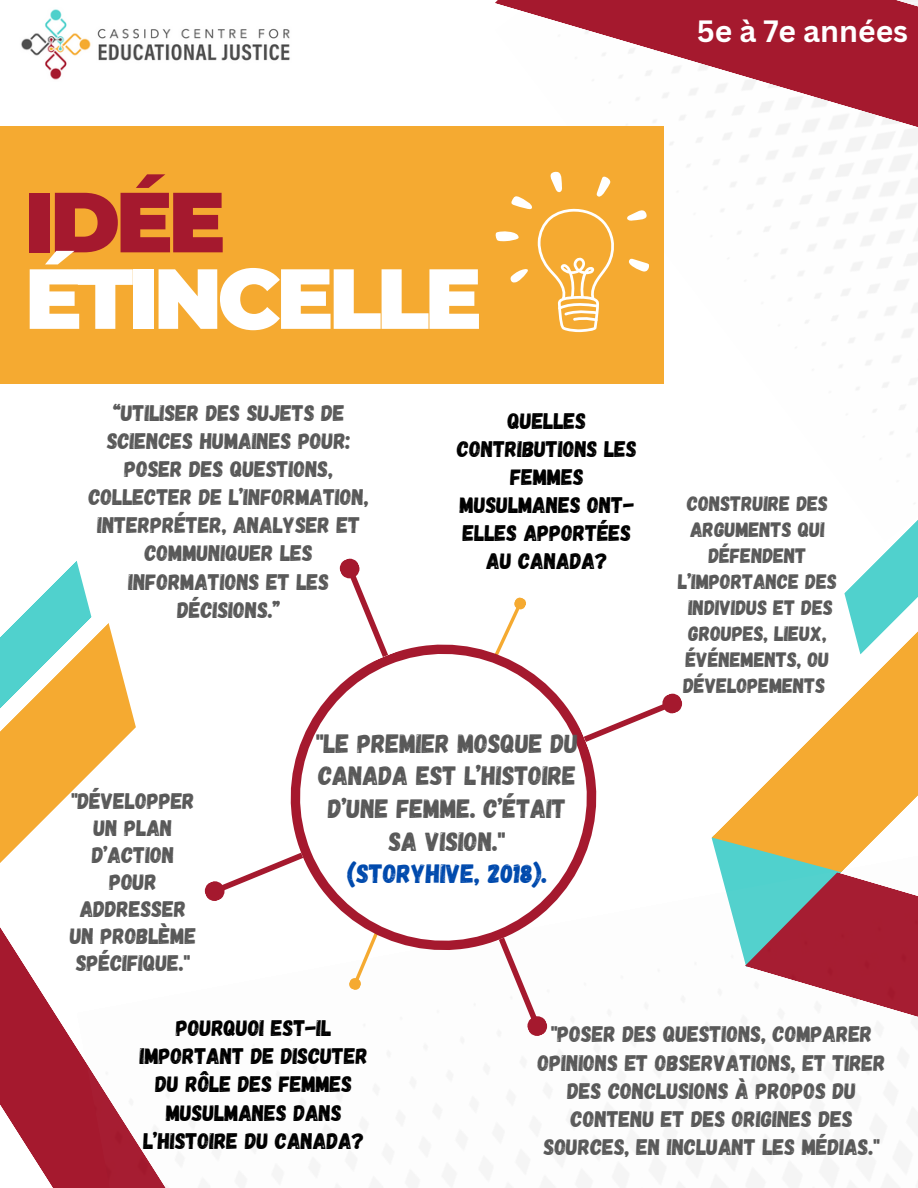
<style>
.page{position:relative;width:918px;height:1188px;background:#fff}
.page>*{position:absolute;margin:0;border:0;box-sizing:border-box;transform-origin:0 0}
.t1{font:900 85.05px/76.5px "Montserrat";letter-spacing:-.055em;color:#fff}
.t2{font:700 30px "Canva Sans";color:#fff}
.t3{font:26.4px/32.7px "Gagalin";color:#595959;text-align:center}
.t4{font:22.5px/28.2px "Gagalin";color:#595959;text-align:center}
.t5{font:22.5px/28.2px "Gagalin";color:#000;text-align:center}
.t6{font:20.85px/26.1px "Gagalin";color:#595959;text-align:center}
.s1{color:#a5192e}
.s2{color:#004aad}
</style>
<div class="page">
<svg style="left:92px;top:623px;width:44px;height:148px;fill:#f5aa31"></svg>
<svg style="left:0;top:561px;width:92px;height:302px"></svg>
<svg style="left:495px;top:0;width:423px;height:145px"></svg>
<svg style="left:714px;top:391px;width:204px;height:444px"></svg>
<svg style="left:712px;top:835px;width:206px;height:182px"></svg>
<svg style="left:844px;top:270px;width:74px;height:385px"></svg>
<svg style="left:0;top:927px;width:166px;height:261px"></svg>
<img style="left:21px;top:9px;width:269px;height:71px">
<svg style="left:290px;top:598px;width:307px;height:392px"></svg>
<svg style="left:494px;top:931px;width:54px;height:105px"></svg>
<svg style="left:338px;top:558px;width:55px;height:105px"></svg>
<svg style="left:577px;top:692px;width:106px;height:55px"></svg>
<svg style="left:204px;top:848px;width:105px;height:54px"></svg>
<div style="left:0;top:126px;width:664px;height:258px;background:#f5aa31"></div>
<svg style="left:628px;top:259px;width:21px;height:13px"></svg>
<svg style="left:627px;top:210px;width:20px;height:11px"></svg>
<svg style="left:495px;top:172px;width:119px;height:160px"></svg>
<p class="t2" style="left:697px;top:10px;width:213px">5e à 7e années</p>
<h3 class="t1" style="left:25px;top:184px;width:459px"><span class="s1">IDÉE<br></span>ÉTINCELLE</h3>
<p class="t4" style="left:89px;top:398px;width:282px">“UTILISER DES SUJETS DE<br>SCIENCES HUMAINES POUR:<br>POSER DES QUESTIONS,<br>COLLECTER DE L’INFORMATION,<br>INTERPRÉTER, ANALYSER ET<br>COMMUNIQUER LES<br>INFORMATIONS ET LES<br>DÉCISIONS.”</p>
<p class="t5" style="left:457px;top:406px;width:181px">QUELLES<br>CONTRIBUTIONS LES<br>FEMMES<br>MUSULMANES ONT-<br>ELLES APPORTÉES<br>AU CANADA?</p>
<h1 class="t4" style="left:70px;top:786px;width:128px;line-height:27px">"DÉVELOPPER<br>UN PLAN<br>D’ACTION<br>POUR<br>ADDRESSER<br>UN PROBLÈME<br>SPÉCIFIQUE."</h1>
<p class="t3" style="left:316px;top:726px;width:264px">"LE PREMIER MOSQUE DU<br>CANADA EST L’HISTOIRE<br>D’UNE FEMME. C’ÉTAIT<br>SA VISION."<br><span class="s2">(STORYHIVE, 2018).</span></p>
<p class="t6" style="left:678px;top:489px;width:160px">CONSTRUIRE DES<br>ARGUMENTS QUI<br>DÉFENDENT<br>L’IMPORTANCE DES<br>INDIVIDUS ET DES<br>GROUPES, LIEUX,<br>ÉVÉNEMENTS, OU<br>DÉVELOPEMENTS</p>
<p class="t5" style="left:140px;top:1013px;width:230px">POURQUOI EST-IL<br>IMPORTANT DE DISCUTER<br>DU RÔLE DES FEMMES<br>MUSULMANES DANS<br>L’HISTOIRE DU CANADA?</p>
<p class="t4" style="left:538px;top:1019px;width:349px">"POSER DES QUESTIONS, COMPARER<br>OPINIONS ET OBSERVATIONS, ET TIRER<br>DES CONCLUSIONS À PROPOS DU<br>CONTENU ET DES ORIGINES DES<br>SOURCES, EN INCLUANT LES MÉDIAS."</p>
</div>
